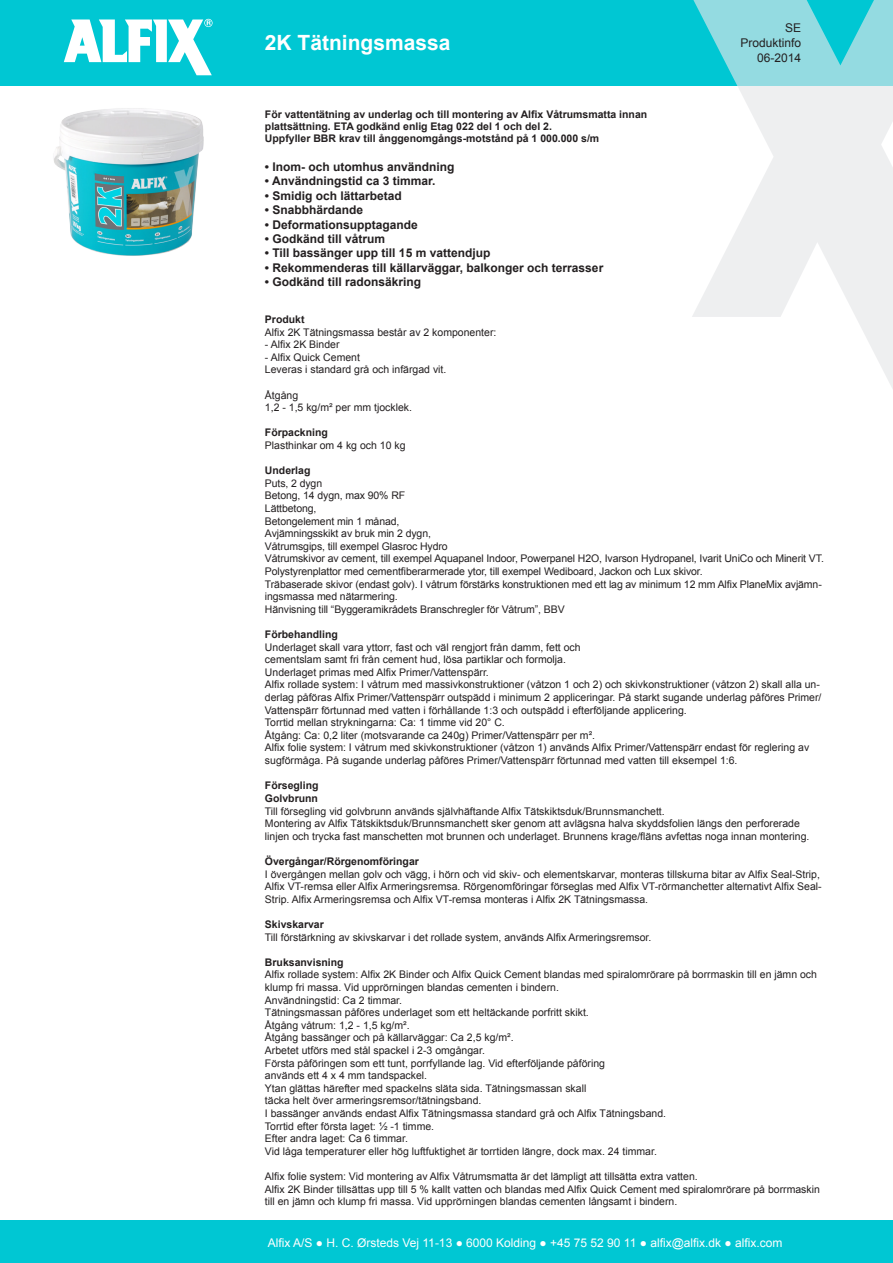
<style>
.page{position:relative;width:893px;height:1263px;background:#fff}
.page>*{position:absolute;margin:0;border:0;box-sizing:border-box;transform-origin:0 0}
.t1{font:700 21px "Arial";color:#fff}
.Brødtekst{font:700 12px "Arial";color:#231f20}
.t2{font:12px "Arial";color:#fff}
.Brødtekst-2{font:12px "Arial";color:#231f20}
.Brødtekst-3{font:10.5px/12.6px "Arial";color:#231f20}
.Brødtekst-4{font:700 10.5px/12px "Arial";color:#231f20}
</style>
<div class="page">
<div style="left:0;top:0;width:893px;height:85px;background:#00c7d3"></div>
<div style="left:0;top:1220px;width:893px;height:43px;background:#00c7d3"></div>
<svg style="left:691px;top:0;width:202px;height:389px"></svg>
<svg style="left:64px;top:19px;width:149px;height:56px"></svg>
<img style="left:54px;top:108px;width:150px;height:148px">
<p class="t1" style="left:265px;top:29px;width:187px">2K Tätningsmassa</p>
<p class="Brødtekst-2" style="left:785px;top:20px;width:18px">SE</p>
<p class="Brødtekst-2" style="left:741px;top:35px;width:62px">Produktinfo</p>
<p class="Brødtekst-2" style="left:757px;top:50px;width:46px">06-2014</p>
<p class="Brødtekst-4" style="left:265px;top:109px;width:384px">För vattentätning av underlag och till montering av Alfix Våtrumsmatta innan plattsättning. ETA godkänd enlig Etag 022 del 1 och del 2.</p>
<p class="Brødtekst-4" style="left:265px;top:133px;width:336px">Uppfyller BBR krav till ånggenomgångs-motstånd på 1 000.000 s/m</p>
<p class="Brødtekst" style="left:265px;top:159px;width:191px">• Inom- och utomhus användning</p>
<p class="Brødtekst" style="left:265px;top:173px;width:172px">• Användningstid ca 3 timmar.</p>
<p class="Brødtekst" style="left:265px;top:188px;width:138px">• Smidig och lättarbetad</p>
<p class="Brødtekst" style="left:265px;top:202px;width:100px">• Snabbhärdande</p>
<p class="Brødtekst" style="left:265px;top:216px;width:154px">• Deformationsupptagande</p>
<p class="Brødtekst" style="left:265px;top:231px;width:122px">• Godkänd till våtrum</p>
<p class="Brødtekst" style="left:265px;top:245px;width:227px">• Till bassänger upp till 15 m vattendjup</p>
<p class="Brødtekst" style="left:265px;top:260px;width:340px">• Rekommenderas till källarväggar, balkonger och terrasser</p>
<p class="Brødtekst" style="left:265px;top:274px;width:158px">• Godkänd till radonsäkring</p>
<p class="Brødtekst-4" style="left:265px;top:314px;width:41px">Produkt</p>
<p class="Brødtekst-3" style="left:265px;top:326px;width:233px">Alfix 2K Tätningsmassa består av 2 komponenter:</p>
<p class="Brødtekst-3" style="left:265px;top:338px;width:76px">- Alfix 2K Binder</p>
<p class="Brødtekst-3" style="left:265px;top:351px;width:97px">- Alfix Quick Cement</p>
<p class="Brødtekst-3" style="left:265px;top:364px;width:183px">Leveras i standard grå och infärgad vit.</p>
<p class="Brødtekst-3" style="left:265px;top:389px;width:35px">Åtgång</p>
<p class="Brødtekst-3" style="left:265px;top:401px;width:149px">1,2 - 1,5 kg/m² per mm tjocklek.</p>
<p class="Brødtekst-4" style="left:265px;top:427px;width:65px">Förpackning</p>
<p class="Brødtekst-3" style="left:265px;top:439px;width:142px">Plasthinkar om 4 kg och 10 kg</p>
<p class="Brødtekst-4" style="left:265px;top:465px;width:47px">Underlag</p>
<p class="Brødtekst-3" style="left:265px;top:477px;width:59px">Puts, 2 dygn</p>
<p class="Brødtekst-3" style="left:265px;top:490px;width:142px">Betong, 14 dygn, max 90% RF</p>
<p class="Brødtekst-3" style="left:265px;top:502px;width:53px">Lättbetong,</p>
<p class="Brødtekst-3" style="left:265px;top:515px;width:136px">Betongelement min 1 månad,</p>
<p class="Brødtekst-3" style="left:265px;top:527px;width:168px">Avjämningsskikt av bruk min 2 dygn,</p>
<p class="Brødtekst-3" style="left:265px;top:540px;width:184px">Våtrumsgips, till exempel Glasroc Hydro</p>
<p class="Brødtekst-3" style="left:265px;top:553px;width:560px">Våtrumskivor av cement, till exempel Aquapanel Indoor, Powerpanel H2O, Ivarson Hydropanel, Ivarit UniCo och Minerit VT.</p>
<p class="Brødtekst-3" style="left:265px;top:565px;width:439px">Polystyrenplattor med cementfiberarmerade ytor, till exempel Wediboard, Jackon och Lux skivor.</p>
<p class="Brødtekst-3" style="left:265px;top:578px;width:558px">Träbaserade skivor (endast golv). I våtrum förstärks konstruktionen med ett lag av minimum 12 mm Alfix PlaneMix avjämn&shy;ingsmassa med nätarmering.</p>
<p class="Brødtekst-3" style="left:265px;top:603px;width:301px">Hänvisning till “Byggeramikrådets Branschregler för Våtrum”, BBV</p>
<p class="Brødtekst-4" style="left:265px;top:629px;width:74px">Förbehandling</p>
<p class="Brødtekst-3" style="left:265px;top:641px;width:317px">Underlaget skall vara yttorr, fast och väl rengjort från damm, fett och</p>
<p class="Brødtekst-3" style="left:265px;top:653px;width:303px">cementslam samt fri från cement hud, lösa partiklar och formolja.</p>
<p class="Brødtekst-3" style="left:265px;top:666px;width:225px">Underlaget primas med Alfix Primer/Vattenspärr.</p>
<p class="Brødtekst-3" style="left:265px;top:679px;width:558px">Alfix rollade system: I våtrum med massivkonstruktioner (våtzon 1 och 2) och skivkonstruktioner (våtzon 2) skall alla un&shy;derlag påföras Alfix Primer/Vattenspärr outspädd i minimum 2 appliceringar. På starkt sugande underlag påföres Primer/<br>Vattenspärr förtunnad med vatten i förhållande 1:3 och outspädd i efterföljande applicering.</p>
<p class="Brødtekst-3" style="left:265px;top:716px;width:241px">Torrtid mellan strykningarna: Ca: 1 timme vid 20° C.</p>
<p class="Brødtekst-3" style="left:265px;top:729px;width:332px">Åtgång: Ca: 0,2 liter (motsvarande ca 240g) Primer/Vattenspärr per m².</p>
<p class="Brødtekst-3" style="left:265px;top:742px;width:546px">Alfix folie system: I våtrum med skivkonstruktioner (våtzon 1) används Alfix Primer/Vattenspärr endast för reglering av sugförmåga. På sugande underlag påföres Primer/Vattenspärr förtunnad med vatten till eksempel 1:6.</p>
<p class="Brødtekst-4" style="left:265px;top:780px;width:55px">Försegling</p>
<p class="Brødtekst-4" style="left:265px;top:792px;width:55px">Golvbrunn</p>
<p class="Brødtekst-3" style="left:265px;top:805px;width:401px">Till försegling vid golvbrunn används självhäftande Alfix Tätskiktsduk/Brunnsmanchett.</p>
<p class="Brødtekst-3" style="left:265px;top:817px;width:546px">Montering av Alfix Tätskiktsduk/Brunnsmanchett sker genom att avlägsna halva skyddsfolien längs den perforerade linjen och trycka fast manschetten mot brunnen och underlaget. Brunnens krage/fläns avfettas noga innan montering.</p>
<p class="Brødtekst-4" style="left:265px;top:855px;width:156px">Övergångar/Rörgenomföringar</p>
<p class="Brødtekst-3" style="left:265px;top:868px;width:558px">I övergången mellan golv och vägg, i hörn och vid skiv- och elementskarvar, monteras tillskurna bitar av Alfix Seal-Strip,<br>Alfix VT-remsa eller Alfix Armeringsremsa. Rörgenomföringar förseglas med Alfix VT-rörmanchetter alternativt Alfix Seal-<br>Strip. Alfix Armeringsremsa och Alfix VT-remsa monteras i Alfix 2K Tätningsmassa.</p>
<p class="Brødtekst-4" style="left:265px;top:918px;width:60px">Skivskarvar</p>
<p class="Brødtekst-3" style="left:265px;top:931px;width:388px">Till förstärkning av skivskarvar i det rollade system, används Alfix Armeringsremsor.</p>
<p class="Brødtekst-4" style="left:265px;top:956px;width:80px">Bruksanvisning</p>
<p class="Brødtekst-3" style="left:265px;top:968px;width:554px">Alfix rollade system: Alfix 2K Binder och Alfix Quick Cement blandas med spiralomrörare på borrmaskin till en jämn och klump fri massa. Vid upprörningen blandas cementen i bindern.</p>
<p class="Brødtekst-3" style="left:265px;top:994px;width:139px">Användningstid: Ca 2 timmar.</p>
<p class="Brødtekst-3" style="left:265px;top:1006px;width:325px">Tätningsmassan påföres underlaget som ett heltäckande porfritt skikt.</p>
<p class="Brødtekst-3" style="left:265px;top:1019px;width:146px">Åtgång våtrum: 1,2 - 1,5 kg/m².</p>
<p class="Brødtekst-3" style="left:265px;top:1031px;width:250px">Åtgång bassänger och på källarväggar: Ca 2,5 kg/m².</p>
<p class="Brødtekst-3" style="left:265px;top:1044px;width:222px">Arbetet utförs med stål spackel i 2-3 omgångar.</p>
<p class="Brødtekst-3" style="left:265px;top:1057px;width:342px">Första påföringen som ett tunt, porrfyllande lag. Vid efterföljande påföring</p>
<p class="Brødtekst-3" style="left:265px;top:1069px;width:164px">används ett 4 x 4 mm tandspackel.</p>
<p class="Brødtekst-3" style="left:265px;top:1082px;width:323px">Ytan glättas härefter med spackelns släta sida. Tätningsmassan skall</p>
<p class="Brødtekst-3" style="left:265px;top:1094px;width:218px">täcka helt över armeringsremsor/tätningsband.</p>
<p class="Brødtekst-3" style="left:265px;top:1107px;width:403px">I bassänger används endast Alfix Tätningsmassa standard grå och Alfix Tätningsband.</p>
<p class="Brødtekst-3" style="left:265px;top:1120px;width:171px">Torrtid efter första laget: ½ -1 timme.</p>
<p class="Brødtekst-3" style="left:265px;top:1132px;width:144px">Efter andra laget: Ca 6 timmar.</p>
<p class="Brødtekst-3" style="left:265px;top:1145px;width:394px">Vid låga temperaturer eller hög luftfuktighet är torrtiden längre, dock max. 24 timmar.</p>
<p class="Brødtekst-3" style="left:265px;top:1170px;width:434px">Alfix folie system: Vid montering av Alfix Våtrumsmatta är det lämpligt att tillsätta extra vatten.</p>
<p class="Brødtekst-3" style="left:265px;top:1183px;width:556px">Alfix 2K Binder tillsättas upp till 5 % kallt vatten och blandas med Alfix Quick Cement med spiralomrörare på borrmaskin till en jämn och klump fri massa. Vid upprörningen blandas cementen långsamt i bindern.</p>
<p class="t2" style="left:268px;top:1235px;width:516px">Alfix A/S ● H. C. Ørsteds Vej 11-13 ● 6000 Kolding ● +45 75 52 90 11 ● alfix@alfix.dk ● alfix.com</p>
</div>
